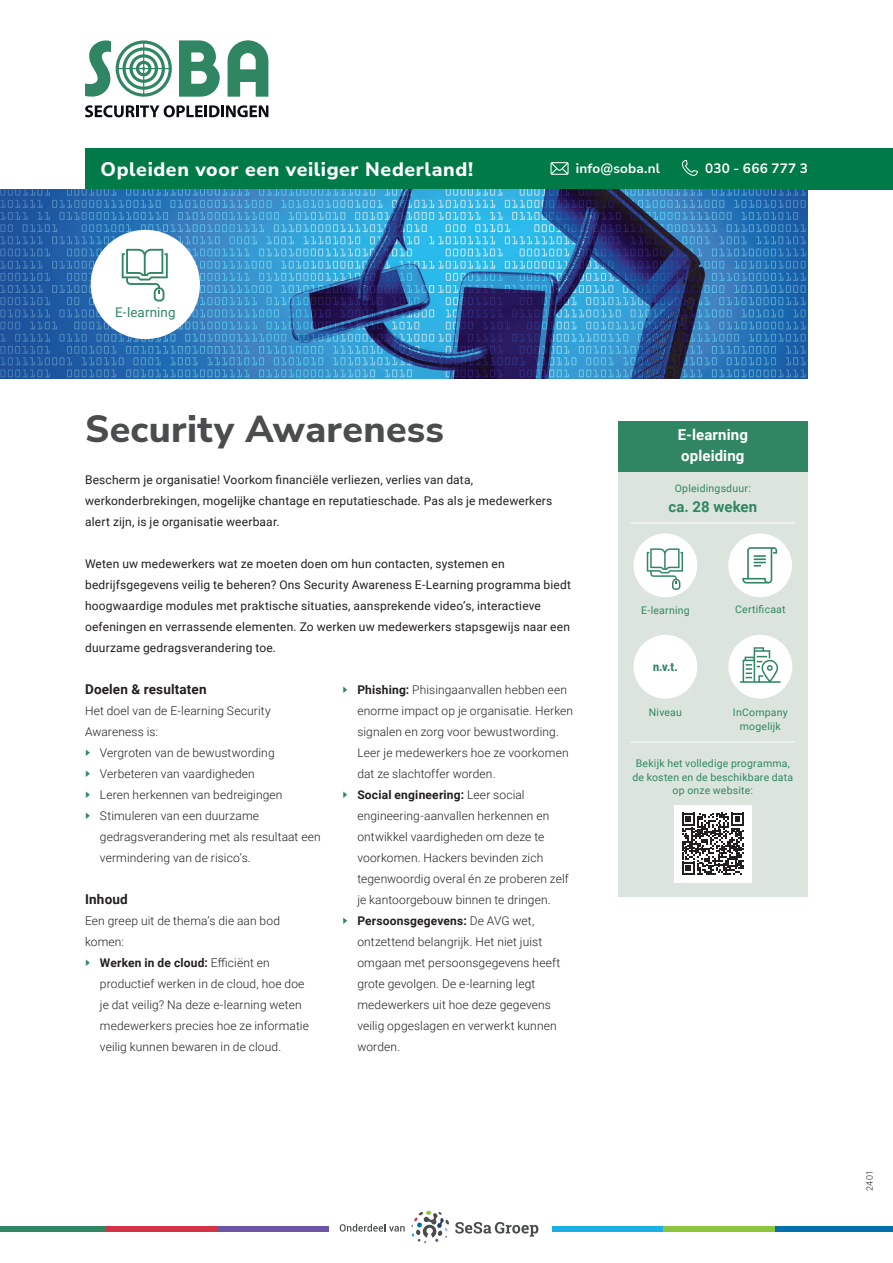
<style>
.page{position:relative;width:893px;height:1263px;background:#fff}
.page>*{position:absolute;margin:0;border:0;box-sizing:border-box;transform-origin:0 0}
.opleidingsnaam{font:800 37.5px "Nunito Sans";letter-spacing:.01em;color:#4b4c4d}
.t1{font:800 19.5px "Nunito Sans";letter-spacing:.03em;color:#fff}
.t2{font:700 15px "Roboto";letter-spacing:.01em;color:#fff}
.sidebar_tekstjes_groot{font:700 15px "Roboto";letter-spacing:.005em;color:#308662}
.t3{font:700 13.5px "Nunito Sans";letter-spacing:.01em;color:#fff}
.TK2{font:700 13.5px "Roboto";letter-spacing:.015em;color:#231f20}
.sidebar_tekstjes_klein{font:13.35px "Roboto";letter-spacing:.01em;color:#308662}
.platte_tekst{font:300 12px/21px "Roboto";letter-spacing:.01em;color:#231f20}
.opleiding_intro{font:12px/21px "Roboto";letter-spacing:.015em;color:#231f20}
.t4{font:900 12px "Roboto";color:#308662;scale:.9 1}
.sidebar_tekstjes_klein-2{font:10.5px/13.5px "Roboto";letter-spacing:.02em;color:#308662;text-align:center}
.t5{font:300 9px "Roboto";color:#231f20}
.s1{font-weight:700}
</style>
<div class="page">
<div style="left:775px;top:1226px;width:118px;height:5px;background:#0071ad"></div>
<div style="left:0;top:1226px;width:105px;height:5px;background:#308662"></div>
<div style="left:105px;top:1226px;width:112px;height:5px;background:#d63247"></div>
<div style="left:217px;top:1226px;width:111px;height:5px;background:#6c55a3"></div>
<div style="left:552px;top:1226px;width:111px;height:5px;background:#1aafe5"></div>
<div style="left:663px;top:1226px;width:112px;height:5px;background:#8bc63e"></div>
<svg style="left:340px;top:1224px;width:65px;height:7px"></svg>
<svg style="left:455px;top:1222px;width:83px;height:14px"></svg>
<svg style="left:411px;top:1210px;width:38px;height:33px"></svg>
<div style="left:85px;top:148px;width:808px;height:42px;background:#007a46"></div>
<svg style="left:550px;top:162px;width:19px;height:13px"></svg>
<svg style="left:682px;top:160px;width:16px;height:16px"></svg>
<svg style="left:85px;top:40px;width:183px;height:77px"></svg>
<img style="left:0;top:190px;width:808px;height:189px">
<div style="left:91px;top:230px;width:109px;height:109px;background:#fff;border-radius:50%"></div>
<svg style="left:122px;top:249px;width:46px;height:52px"></svg>
<div style="left:618px;top:471px;width:190px;height:426px;background:#dce5dd"></div>
<div style="left:674px;top:805px;width:77px;height:77px;background:#fff"></div>
<svg style="left:682px;top:813px;width:62px;height:62px"></svg>
<hr style="left:631px;top:522px;width:164px;height:1px;background:#fff">
<hr style="left:631px;top:742px;width:164px;height:1px;background:#fff">
<div style="left:633px;top:635px;width:64px;height:64px;background:#fff;border-radius:50%"></div>
<div style="left:728px;top:635px;width:64px;height:64px;background:#fff;border-radius:50%"></div>
<svg style="left:740px;top:647px;width:40px;height:36px"></svg>
<div style="left:633px;top:533px;width:64px;height:64px;background:#fff;border-radius:50%"></div>
<svg style="left:647px;top:548px;width:36px;height:42px"></svg>
<div style="left:728px;top:533px;width:64px;height:64px;background:#fff;border-radius:50%"></div>
<svg style="left:742px;top:547px;width:35px;height:36px"></svg>
<div style="left:618px;top:421px;width:190px;height:50px;background:#308662"></div>
<h2 class="t1" style="left:101px;top:155px;width:374px">Opleiden voor een veiliger Nederland!</h2>
<p class="t3" style="left:576px;top:158px;width:86px">info@soba.nl</p>
<p class="t3" style="left:705px;top:158px;width:104px">030 - 666 777 3</p>
<p class="sidebar_tekstjes_klein" style="left:115px;top:303px;width:62px">E-learning</p>
<p class="opleidingsnaam" style="left:85px;top:402px;width:360px">Security Awareness</p>
<p class="opleiding_intro" style="left:85px;top:469px;width:469px">Bescherm je organisatie! Voorkom financiële verliezen, verlies van data, werkonderbrekingen, mogelijke chantage en reputatieschade. Pas als je medewerkers alert zijn, is je organisatie weerbaar.</p>
<p class="opleiding_intro" style="left:85px;top:553px;width:488px">Weten uw medewerkers wat ze moeten doen om hun contacten, systemen en bedrijfsgegevens veilig te beheren? Ons Security Awareness E-Learning programma biedt hoogwaardige modules met praktische situaties, aansprekende video’s, interactieve oefeningen en verrassende elementen. Zo werken uw medewerkers stapsgewijs naar een duurzame gedragsverandering toe.</p>
<p class="TK2" style="left:85px;top:680px;width:123px">Doelen &amp; resultaten</p>
<p class="platte_tekst" style="left:85px;top:700px;width:187px">Het doel van de E-learning Security<br>Awareness is:</p>
<p class="platte_tekst" style="left:100px;top:742px;width:176px">Vergroten van de bewustwording</p>
<p class="platte_tekst" style="left:100px;top:763px;width:156px">Verbeteren van vaardigheden</p>
<p class="platte_tekst" style="left:100px;top:784px;width:184px">Leren herkennen van bedreigingen</p>
<p class="platte_tekst" style="left:100px;top:805px;width:222px">Stimuleren van een duurzame gedragsverandering met als resultaat een vermindering van de risico’s.</p>
<p class="TK2" style="left:85px;top:890px;width:44px">Inhoud</p>
<p class="platte_tekst" style="left:85px;top:910px;width:197px">Een greep uit de thema’s die aan bod komen:</p>
<p class="platte_tekst" style="left:100px;top:952px;width:211px"><span class="s1">Werken in de cloud:</span> Efficiënt en productief werken in de cloud, hoe doe je dat veilig? Na deze e-learning weten medewerkers precies hoe ze informatie veilig kunnen bewaren in de cloud.</p>
<p class="platte_tekst" style="left:357px;top:679px;width:217px"><span class="s1">Phishing:</span> Phisingaanvallen hebben een enorme impact op je organisatie. Herken signalen en zorg voor bewustwording.<br>Leer je medewerkers hoe ze voorkomen dat ze slachtoffer worden.</p>
<p class="platte_tekst" style="left:357px;top:784px;width:213px"><span class="s1">Social engineering:</span> Leer social engineering-aanvallen herkennen en ontwikkel vaardigheden om deze te voorkomen. Hackers bevinden zich tegenwoordig overal én ze proberen zelf je kantoorgebouw binnen te dringen.</p>
<p class="platte_tekst" style="left:357px;top:910px;width:204px"><span class="s1">Persoonsgegevens:</span> De AVG wet, ontzettend belangrijk. Het niet juist omgaan met persoonsgegevens heeft grote gevolgen. De e-learning legt medewerkers uit hoe deze gegevens veilig opgeslagen en verwerkt kunnen worden.</p>
<p class="t2" style="left:678px;top:424px;width:72px">E-learning</p>
<p class="t2" style="left:681px;top:445px;width:65px">opleiding</p>
<p class="sidebar_tekstjes_klein-2" style="left:675px;top:481px;width:78px">Opleidingsduur:</p>
<p class="sidebar_tekstjes_groot" style="left:668px;top:496px;width:90px">ca. 28 weken</p>
<p class="sidebar_tekstjes_klein-2" style="left:641px;top:603px;width:50px">E-learning</p>
<p class="sidebar_tekstjes_klein-2" style="left:735px;top:602px;width:52px">Certificaat</p>
<p class="t4" style="left:653px;top:658px;width:29px">n.v.t.</p>
<p class="sidebar_tekstjes_klein-2" style="left:649px;top:705px;width:35px">Niveau</p>
<p class="sidebar_tekstjes_klein-2" style="left:733px;top:705px;width:56px">InCompany mogelijk</p>
<p class="sidebar_tekstjes_klein-2" style="left:632px;top:756px;width:162px">Bekijk het volledige programma, de kosten en de beschikbare data op onze website:</p>
<p class="t5" style="left:863px;top:1191px;width:22px;rotate:-90deg">2401</p>
</div>
